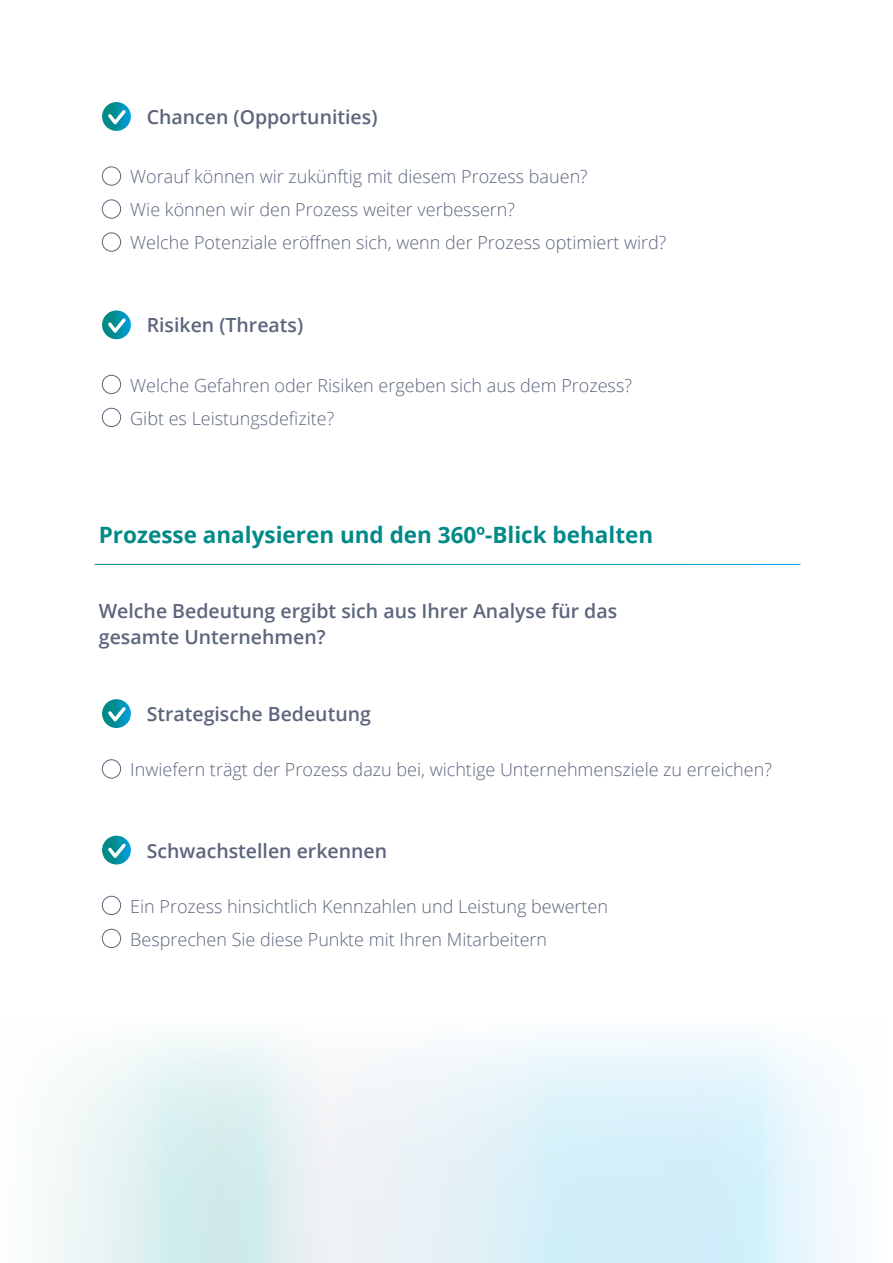
<style>
.page{position:relative;width:893px;height:1263px;background:#fff}
.page>*{position:absolute;margin:0;border:0;box-sizing:border-box;transform-origin:0 0}
.t1{font:700 22.5px "Open Sans";color:#008a88}
.t2{font:600 19.5px/25.5px "Open Sans";color:#5b657c}
.t3{font:300 18px/33px "Open Sans";color:#5b657c}
</style>
<div class="page">
<svg style="left:49px;top:1038px;width:798px;height:225px"></svg>
<svg style="left:102px;top:102px;width:29px;height:29px"></svg>
<svg style="left:108px;top:110px;width:18px;height:15px"></svg>
<div style="left:102px;top:167px;width:19px;height:18px;border:1px solid #5b657c;border-radius:50%"></div>
<div style="left:102px;top:200px;width:19px;height:18px;border:1px solid #5b657c;border-radius:50%"></div>
<div style="left:102px;top:233px;width:19px;height:18px;border:1px solid #5b657c;border-radius:50%"></div>
<svg style="left:102px;top:310px;width:29px;height:29px"></svg>
<svg style="left:108px;top:318px;width:18px;height:15px"></svg>
<div style="left:102px;top:375px;width:19px;height:19px;border:1px solid #5b657c;border-radius:50%"></div>
<div style="left:102px;top:408px;width:19px;height:19px;border:1px solid #5b657c;border-radius:50%"></div>
<svg style="left:102px;top:699px;width:29px;height:29px"></svg>
<svg style="left:108px;top:707px;width:18px;height:15px"></svg>
<div style="left:102px;top:759px;width:19px;height:19px;border:1px solid #5b657c;border-radius:50%"></div>
<svg style="left:102px;top:836px;width:29px;height:28px"></svg>
<svg style="left:108px;top:843px;width:18px;height:15px"></svg>
<div style="left:102px;top:896px;width:19px;height:19px;border:1px solid #5b657c;border-radius:50%"></div>
<div style="left:102px;top:929px;width:19px;height:19px;border:1px solid #5b657c;border-radius:50%"></div>
<p class="t2" style="left:147px;top:104px;width:232px">Chancen (Opportunities)</p>
<p class="t3" style="left:130px;top:160px;width:538px">Worauf können wir zukünftig mit diesem Prozess bauen?<br>Wie können wir den Prozess weiter verbessern?<br>Welche Potenziale eröffnen sich, wenn der Prozess optimiert wird?</p>
<p class="t2" style="left:147px;top:312px;width:158px">Risiken (Threats)</p>
<p class="t3" style="left:130px;top:368px;width:503px">Welche Gefahren oder Risiken ergeben sich aus dem Prozess?<br>Gibt es Leistungsdefizite?</p>
<p class="t1" style="left:99px;top:519px;width:556px">Prozesse analysieren und den 360º-Blick behalten</p>
<p class="t2" style="left:99px;top:598px;width:520px">Welche Bedeutung ergibt sich aus Ihrer Analyse für das gesamte Unternehmen?</p>
<p class="t2" style="left:147px;top:701px;width:226px">Strategische Bedeutung</p>
<p class="t3" style="left:130px;top:753px;width:643px">Inwiefern trägt der Prozess dazu bei, wichtige Unternehmensziele zu erreichen?</p>
<p class="t2" style="left:147px;top:837px;width:242px">Schwachstellen erkennen</p>
<p class="t3" style="left:130px;top:889px;width:479px">Ein Prozess hinsichtlich Kennzahlen und Leistung bewerten<br>Besprechen Sie diese Punkte mit Ihren Mitarbeitern</p>
</div>
